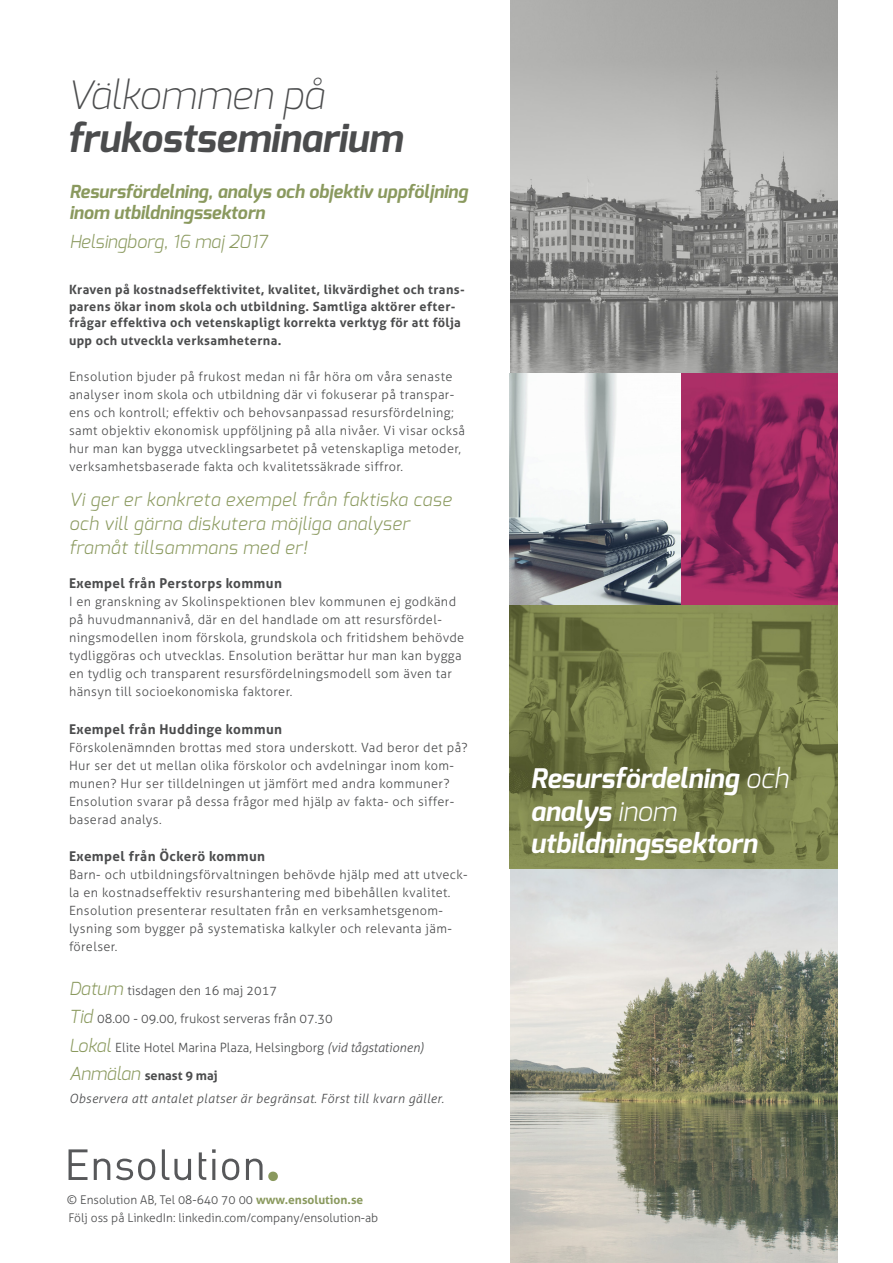
<style>
.page{position:relative;width:893px;height:1263px;background:#fff}
.page>*{position:absolute;margin:0;border:0;box-sizing:border-box;transform-origin:0 0}
.t1{font:italic 700 39px/43.2px "Exo";color:#4b4c4d}
.t2{font:italic 700 27px/32.4px "Exo";color:#fff}
.t3{font:italic 300 18px/24px "Exo";letter-spacing:.03em;color:#8a995e}
.t4{font:italic 700 18px/21px "Exo";color:#8a995e}
.t5{font:italic 300 18px "Exo";color:#8a995e}
.t6{font:700 13.5px "Aller";letter-spacing:.03em;color:#4b4c4d}
.t7{font:300 12.75px/18px "Aller";letter-spacing:.03em;color:#4b4c4d}
.t8{font:700 12.75px/16.5px "Aller";letter-spacing:.03em;color:#4b4c4d}
.t9{font:300 12.75px "Aller";color:#4b4c4d}
.t10{font:italic 300 12.75px "Aller";letter-spacing:.03em;color:#4b4c4d}
.t11{font:700 12.75px "Aller";color:#4b4c4d}
.t12{font:300 12px "Aller";color:#4b4c4d}
.s1{font-weight:200}
.s2{font-family:"Exo";font-style:italic;font-size:18px;color:#8a995e}
.s3{font-style:italic}
.s4{font-family:"Exo";font-weight:300;font-style:italic;font-size:18px;color:#8a995e}
.s5{font-weight:700;color:#8a995e}
.s6{font-weight:300}
</style>
<div class="page">
<img style="left:510px;top:0;width:328px;height:1263px">
<svg style="left:511px;top:869px;width:327px;height:394px;background:#a9aa9c"></svg>
<svg style="left:69px;top:1149px;width:19px;height:31px"></svg>
<svg style="left:94px;top:1158px;width:16px;height:22px"></svg>
<svg style="left:116px;top:1158px;width:39px;height:22px"></svg>
<svg style="left:162px;top:1149px;width:29px;height:31px"></svg>
<svg style="left:212px;top:1149px;width:4px;height:4px"></svg>
<hr style="left:212px;top:1159px;width:3px;height:21px;background:#57585a">
<svg style="left:222px;top:1158px;width:17px;height:22px"></svg>
<svg style="left:246px;top:1158px;width:32px;height:23px"></svg>
<svg style="left:199px;top:1152px;width:7px;height:28px"></svg>
<p class="t1" style="left:67px;top:74px;width:336px"><span class="s1">Välkommen på </span>frukostseminarium</p>
<p class="t4" style="left:69px;top:181px;width:400px">Resursfördelning, analys och objektiv uppföljning inom utbildningssektorn</p>
<p class="t5" style="left:69px;top:230px;width:199px">Helsingborg, 16 maj 2017</p>
<p class="t8" style="left:69px;top:281px;width:397px">Kraven på kostnadseffektivitet, kvalitet, likvärdighet och trans&shy;parens ökar inom skola och utbildning. Samtliga aktörer efter&shy;frågar effektiva och vetenskapligt korrekta verktyg för att följa</p>
<p class="t8" style="left:69px;top:332px;width:214px">upp och utveckla verksamheterna.</p>
<p class="t7" style="left:69px;top:367px;width:398px">Ensolution bjuder på frukost medan ni får höra om våra senaste analyser inom skola och utbildning där vi fokuserar på transpar&shy;ens och kontroll; effektiv och behovsanpassad resursfördelning; samt objektiv ekonomisk uppföljning på alla nivåer. Vi visar också hur man kan bygga utvecklingsarbetet på vetenskapliga metoder, verksamhetsbaserade fakta och kvalitetssäkrade siffror.</p>
<p class="t3" style="left:69px;top:487px;width:384px">Vi ger er konkreta exempel från faktiska case och vill gärna diskutera möjliga analyser framåt tillsammans med er!</p>
<p class="t6" style="left:69px;top:575px;width:214px">Exempel från Perstorps kommun</p>
<p class="t7" style="left:69px;top:592px;width:389px">I en granskning av Skolinspektionen blev kommunen ej godkänd på huvudmannanivå, där en del handlade om att resursfördel-</p>
<p class="t7" style="left:69px;top:628px;width:397px">ningsmodellen inom förskola, grundskola och fritidshem behövde tydliggöras och utvecklas. Ensolution berättar hur man kan bygga en tydlig och transparent resursfördelningsmodell som även tar hänsyn till socioekonomiska faktorer.</p>
<p class="t6" style="left:69px;top:720px;width:215px">Exempel från Huddinge kommun</p>
<p class="t7" style="left:69px;top:738px;width:400px">Förskolenämnden brottas med stora underskott. Vad beror det på?<br>Hur ser det ut mellan olika förskolor och avdelningar inom kom&shy;munen? Hur ser tilldelningen ut jämfört med andra kommuner?<br>Ensolution svarar på dessa frågor med hjälp av fakta- och siffer&shy;baserad analys.</p>
<p class="t6" style="left:69px;top:848px;width:198px">Exempel från Öckerö kommun</p>
<p class="t7" style="left:69px;top:865px;width:400px">Barn- och utbildningsförvaltningen behövde hjälp med att utveck&shy;la en kostnadseffektiv resurshantering med bibehållen kvalitet.<br>Ensolution presenterar resultaten från en verksamhetsgenom&shy;lysning som bygger på systematiska kalkyler och relevanta jäm&shy;förelser.</p>
<p class="t9" style="left:69px;top:982px;width:210px"><span class="s2">Datum</span> tisdagen den 16 maj 2017</p>
<p class="t9" style="left:69px;top:1011px;width:265px"><span class="s2">Tid</span> 08.00 - 09.00, frukost serveras från 07.30</p>
<p class="t9" style="left:69px;top:1039px;width:356px"><span class="s2">Lokal</span> Elite Hotel Marina Plaza, Helsingborg <span class="s3">(vid tågstationen)</span></p>
<p class="t11" style="left:69px;top:1068px;width:150px"><span class="s4">Anmälan</span> senast 9 maj</p>
<p class="t10" style="left:69px;top:1090px;width:376px">Observera att antalet platser är begränsat. Först till kvarn gäller.</p>
<p class="t12" style="left:67px;top:1192px;width:298px">© Ensolution AB, Tel 08-640 70 00 <span class="s5">www.ensolution.se</span></p>
<p class="t12" style="left:69px;top:1211px;width:311px">Följ oss på LinkedIn: linkedin.com/company/ensolution-ab</p>
<p class="t2" style="left:530px;top:762px;width:259px">Resursfördelning <span class="s6">och </span>analys <span class="s6">inom </span>utbildningssektorn</p>
</div>
